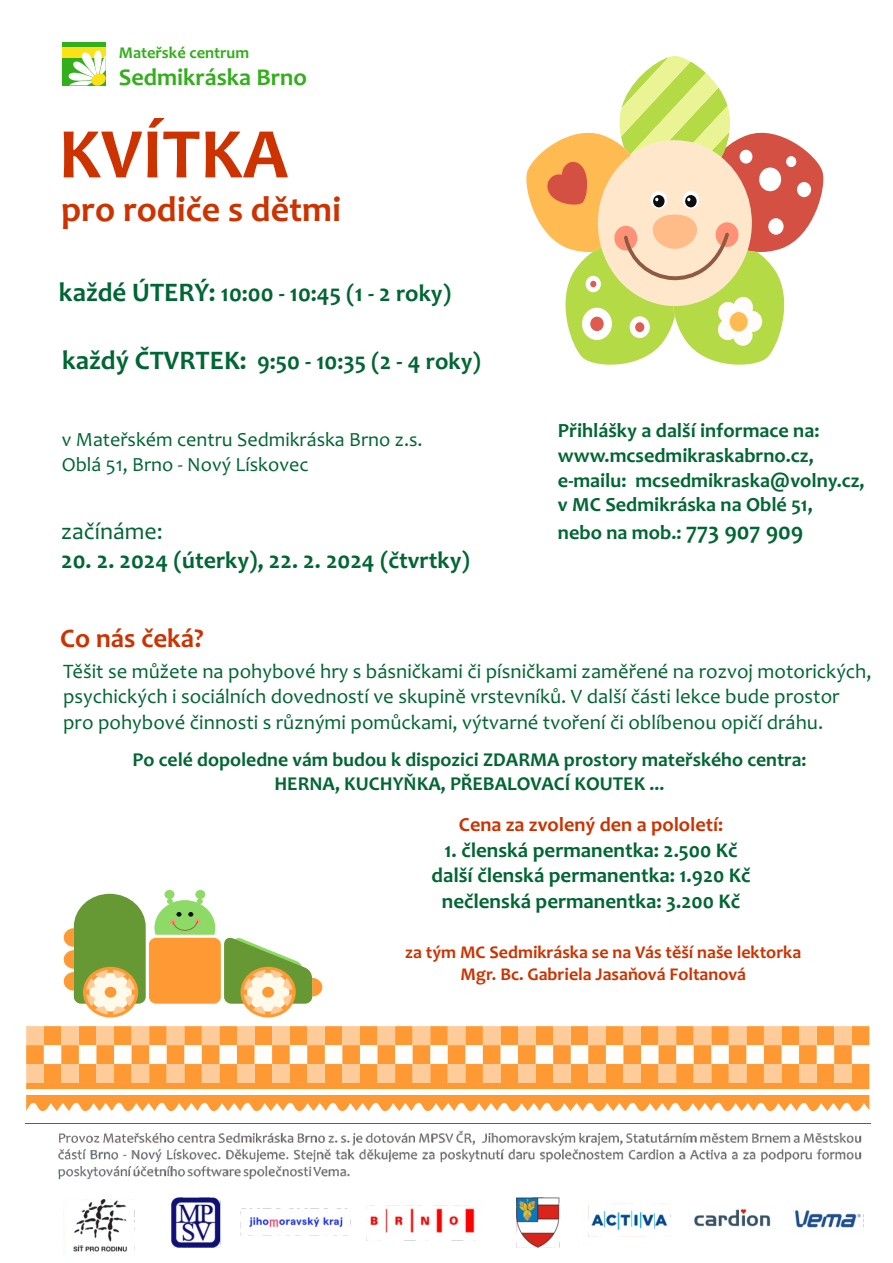
<style>
.page{position:relative;width:893px;height:1263px;background:#fff}
.page>*{position:absolute;margin:0;border:0;box-sizing:border-box;transform-origin:0 0}
.t1{font:700 72px "Candara";color:#c30}
.t2{font:700 36px "Candara";color:#c30}
.t3{font:700 27px "Candara";color:#c30}
.t4{font:700 24.15px "Candara";color:#32af1a}
.t5{font:700 24px "Candara";color:#063}
.t6{font:24px "Candara";color:#063}
.t7{font:700 21px/25.7px "Candara";color:#063;text-align:center}
.t8{font:20.7px/25.2px "Candara";color:#063}
.t9{font:700 20.25px/24.8px "Candara";color:#063}
.t10{font:700 20.25px "Candara";color:#c30}
.t11{font:20.1px/24.6px "Candara";color:#063}
.t12{font:700 19.8px/24.2px "Candara";color:#063;text-align:center}
.t13{font:700 18px/21.9px "Candara";color:#c30;text-align:center}
.t14{font:700 16.5px "Candara";color:#32af1a}
.s1{font-size:27px}
.s2{font-size:23.7px}
</style>
<div class="page">
<svg style="left:26px;top:1083px;width:843px;height:28px"></svg>
<div style="left:26px;top:1089px;width:843px;height:5px;background:#fffdfa"></div>
<svg style="left:26px;top:1026px;width:404px;height:57px;background:#ffb46a"></svg>
<svg style="left:448px;top:1026px;width:404px;height:57px;background:#fb7"></svg>
<hr style="left:25px;top:1123px;width:846px;height:1px;background:#093">
<div style="left:62px;top:42px;width:44px;height:43px;background:#32af1a"></div>
<div style="left:62px;top:47px;width:44px;height:11px;background:#fbe116"></div>
<svg style="left:68px;top:50px;width:38px;height:36px"></svg>
<svg style="left:44px;top:890px;width:404px;height:174px"></svg>
<div style="left:262px;top:987px;width:12px;height:10px;background:#f93;border-radius:50%"></div>
<img style="left:58px;top:1130px;width:806px;height:125px">
<svg style="left:526px;top:56px;width:298px;height:309px"></svg>
<p class="t14" style="left:119px;top:46px;width:132px">Mateřské centrum</p>
<p class="t4" style="left:119px;top:68px;width:190px">Sedmikráska Brno</p>
<h1 class="t1" style="left:59px;top:125px;width:231px">KVÍTKA</h1>
<h2 class="t2" style="left:61px;top:194px;width:282px">pro rodiče s dětmi</h2>
<p class="t5" style="left:59px;top:284px;width:394px"><span class="s1">každé ÚTERÝ:</span> 10:00 - 10:45 (1 - 2 roky)</p>
<p class="t5" style="left:62px;top:351px;width:420px"><span class="s1">každý ČTVRTEK:</span> 9:50 - 10:35 (2 - 4 roky)</p>
<p class="t11" style="left:62px;top:429px;width:362px">v Mateřském centru Sedmikráska Brno z.s.<br>Oblá 51, Brno - Nový Lískovec</p>
<p class="t6" style="left:61px;top:522px;width:103px">začínáme:</p>
<p class="t5" style="left:61px;top:551px;width:410px">20. 2. 2024 (úterky), 22. 2. 2024 (čtvrtky)</p>
<h3 class="t3" style="left:60px;top:628px;width:145px">Co nás čeká?</h3>
<p class="t9" style="left:558px;top:420px;width:308px">Přihlášky a další informace na: www.mcsedmikraskabrno.cz, e-mailu: mcsedmikraska@volny.cz, v MC Sedmikráska na Oblé 51,</p>
<p class="t9" style="left:558px;top:522px;width:247px">nebo na mob.: <span class="s2">773 907 909</span></p>
<p class="t8" style="left:63px;top:661px;width:810px">Těšit se můžete na pohybové hry s básničkami či písničkami zaměřené na rozvoj motorických, psychických i sociálních dovedností ve skupině vrstevníků. V další části lekce bude prostor pro pohybové činnosti s různými pomůckami, výtvarné tvoření či oblíbenou opičí dráhu.</p>
<p class="t12" style="left:132px;top:750px;width:676px">Po celé dopoledne vám budou k dispozici ZDARMA prostory mateřského centra:<br>HERNA, KUCHYŇKA, PŘEBALOVACÍ KOUTEK ...</p>
<p class="t10" style="left:459px;top:816px;width:266px">Cena za zvolený den a pololetí:</p>
<p class="t7" style="left:431px;top:839px;width:321px">1. členská permanentka: 2.500 Kč další členská permanentka: 1.920 Kč nečlenská permanentka: 3.200 Kč</p>
<p class="t13" style="left:405px;top:943px;width:397px">za tým MC Sedmikráska se na Vás těší naše lektorka<br>Mgr. Bc. Gabriela Jasaňová Foltanová</p>
</div>
